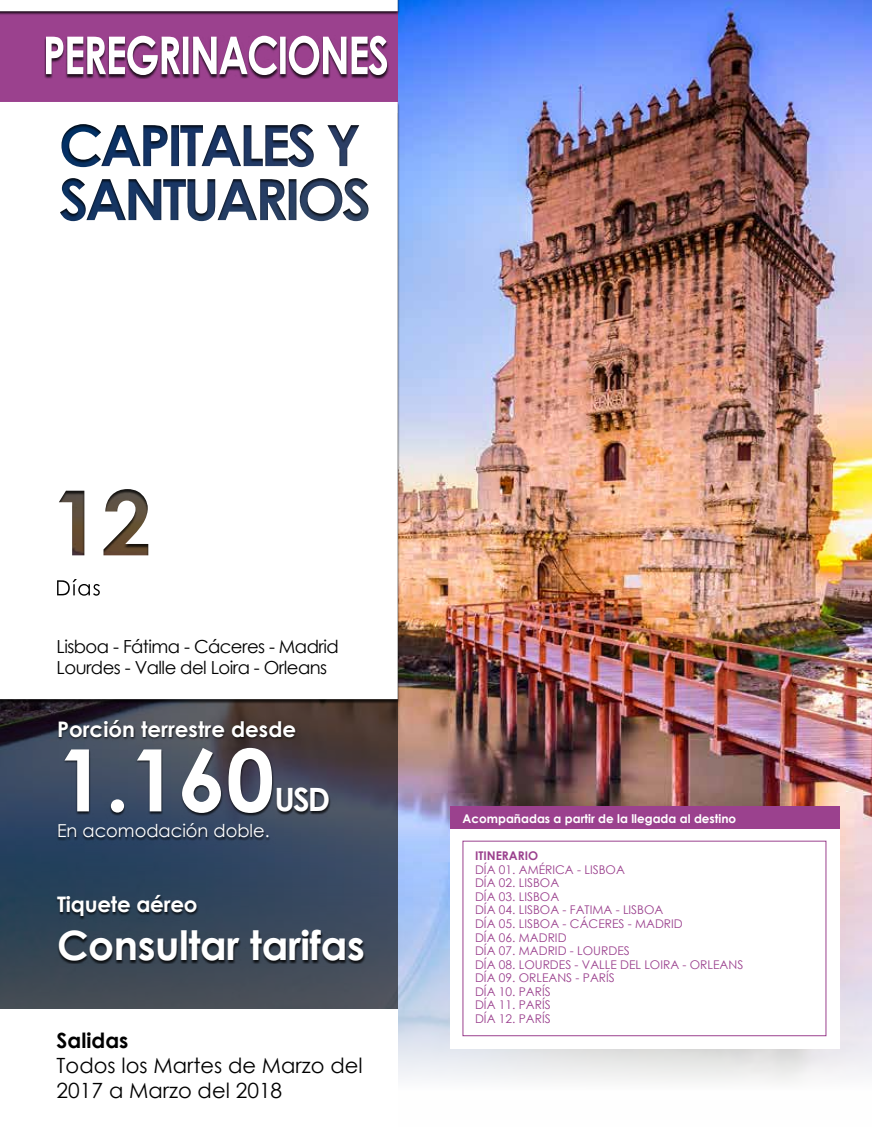
<style>
.page{position:relative;width:872px;height:1127px;background:#fff}
.page>*{position:absolute;margin:0;border:0;box-sizing:border-box;transform-origin:0 0}
.t1{font:700 86.25px "Century Gothic";color:#fff}
.t2{font:700 40.5px "Century Gothic";letter-spacing:-.01em;color:#fff}
.t3{font:700 32.1px "Century Gothic";color:#fff}
.t4{font:700 21.45px "Century Gothic";color:#fff}
.t5{font:21px/25.2px "Century Gothic";color:#000}
.t6{font:700 21px "Century Gothic";color:#000}
.t7{font:18px/21px "Century Gothic";letter-spacing:-.03em;color:#000}
.t8{font:17.85px "Century Gothic";color:#fff}
.t9{font:12px/13.5px "Century Gothic";color:#9b418e}
.t10{font:700 12px "Century Gothic";color:#fff}
.t11{font:700 12px "Century Gothic";color:#9b418e}
</style>
<div class="page">
<img style="left:398px;top:0;width:474px;height:1082px">
<div style="left:451px;top:828px;width:389px;height:221px;background:#fff"></div>
<div style="left:462px;top:841px;width:364px;height:195px;border:1px solid #9b418e"></div>
<div style="left:451px;top:806px;width:389px;height:23px;background:#9b418e"></div>
<svg style="left:0;top:703px;width:398px;height:306px;background:#3d4553"></svg>
<svg style="left:0;top:0;width:398px;height:699px"></svg>
<div style="left:55px;top:720px;width:310px;height:244px;background:#000;opacity:.75"></div>
<svg style="left:57px;top:579px;width:43px;height:17px"></svg>
<div style="left:44px;top:36px;width:345px;height:43px;background:#000;opacity:.75"></div>
<svg style="left:46px;top:36px;width:341px;height:39px"></svg>
<h3 class="t7" style="left:57px;top:636px;width:284px">Lisboa - Fátima - Cáceres - Madrid<br>Lourdes - Valle del Loira - Orleans</h3>
<h3 class="t4" style="left:57px;top:712px;width:241px">Porción terrestre desde</h3>
<h1 class="t1" style="left:57px;top:714px;width:219px">1.160</h1>
<h3 class="t3" style="left:274px;top:775px;width:57px">USD</h3>
<h3 class="t8" style="left:57px;top:818px;width:214px">En acomodación doble.</h3>
<h3 class="t4" style="left:57px;top:887px;width:142px">Tiquete aéreo</h3>
<h2 class="t2" style="left:57px;top:914px;width:309px">Consultar tarifas</h2>
<h3 class="t6" style="left:57px;top:1024px;width:73px">Salidas</h3>
<h3 class="t5" style="left:57px;top:1052px;width:307px">Todos los Martes de Marzo del<br>2017 a Marzo del 2018</h3>
<p class="t10" style="left:462px;top:809px;width:275px">Acompañadas a partir de la llegada al destino</p>
<p class="t11" style="left:475px;top:847px;width:65px">ITINERARIO</p>
<p class="t9" style="left:475px;top:863px;width:270px">DÍA 01. AMÉRICA - LISBOA<br>DÍA 02. LISBOA<br>DÍA 03. LISBOA<br>DÍA 04. LISBOA - FATIMA - LISBOA<br>DÍA 05. LISBOA - CÁCERES - MADRID<br>DÍA 06. MADRID<br>DÍA 07. MADRID - LOURDES<br>DÍA 08. LOURDES - VALLE DEL LOIRA - ORLEANS<br>DÍA 09. ORLEANS - PARÍS<br>DÍA 10. PARÍS<br>DÍA 11. PARÍS<br>DÍA 12. PARÍS</p>
</div>
